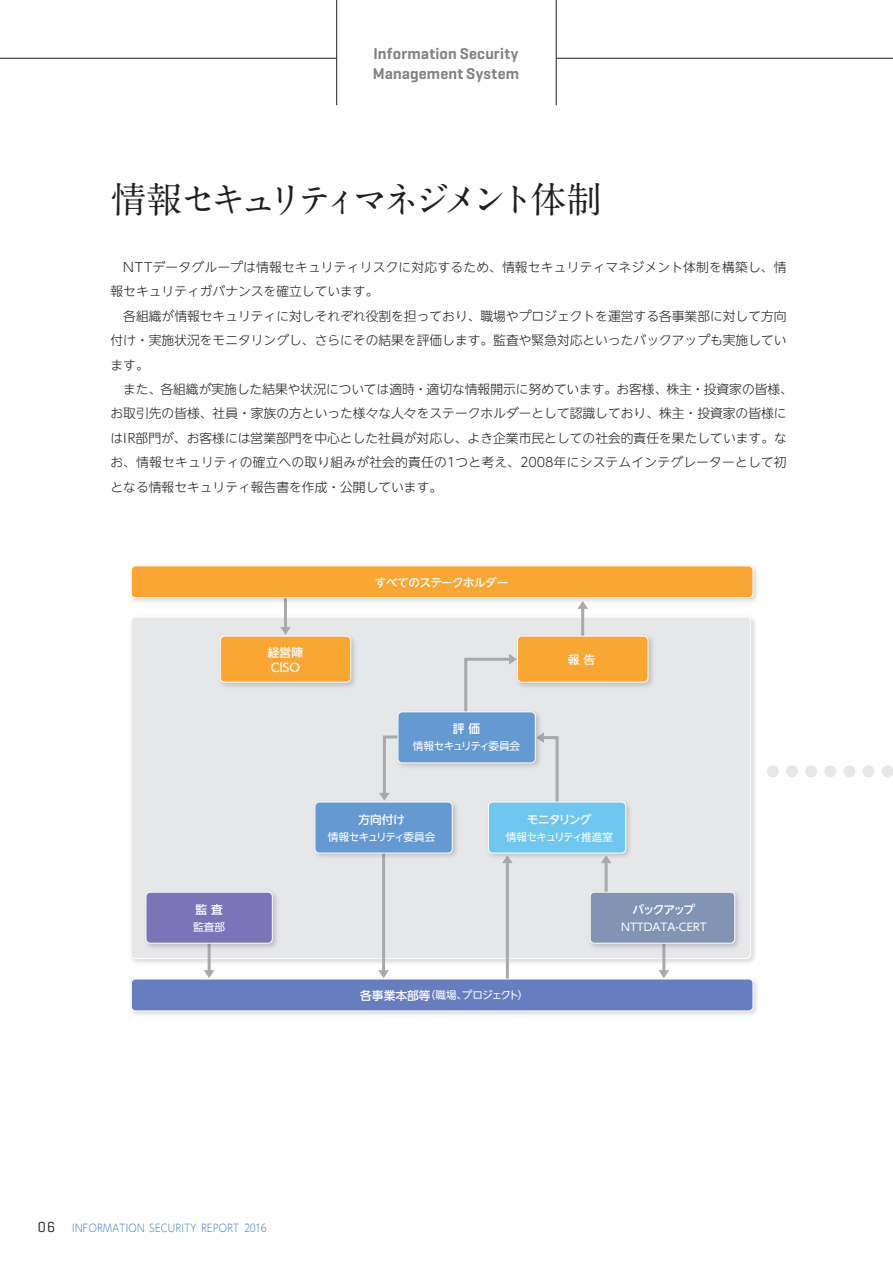
<style>
.page{position:relative;width:893px;height:1263px;background:#fff}
.page>*{position:absolute;margin:0;border:0;box-sizing:border-box;transform-origin:0 0}
.タイトル{font:800 57.45px "UD Shin Go NT Pr 6 N";color:#e6e7e9}
.リード{font:700 36.15px "A1 Mincho Std";letter-spacing:-.17em;color:#231f20}
.リード-2{font:600 15.9px "Geogrotesque";letter-spacing:.01em;color:#808285}
.本文_新ゴL{font:300 12.75px/24.5px "UD Shin Go NT Pr 6 N";color:#231f20}
.t1{font:500 11.7px/15px "UD Shin Go NT Pro";letter-spacing:-.05em;color:#fff}
.t2{font:10.65px "UD Shin Go NT Pro";letter-spacing:-.1em;color:#fff}
.t3{font:300 10.65px "UD Shin Go NT Pr 6 N";letter-spacing:.035em;color:#4d87c6;scale:.85 1}
.t4{font:10.65px "UD Shin Go NT Pro";color:#fff}
.t5{font:10.65px "UD Shin Go NT Pro";letter-spacing:-.035em;color:#fff}
.s1{font-weight:500;font-size:11.7px}
.s2{font-family:"Geogrotesque";font-weight:400;font-size:14.85px;color:#231f20}
</style>
<div class="page">
<hr style="left:0;top:58px;width:337px;height:1px;background:#231f20">
<hr style="left:556px;top:58px;width:337px;height:1px;background:#231f20">
<hr style="left:556px;top:0;width:1px;height:105px;background:#231f20">
<hr style="left:336px;top:0;width:1px;height:105px;background:#231f20">
<div style="left:131px;top:617px;width:620px;height:342px;background:#e6e7e9;border-radius:4px"></div>
<hr style="left:605px;top:860px;width:3px;height:50px;background:#a8a9ad">
<hr style="left:506px;top:859px;width:3px;height:126px;background:#a8a9ad">
<hr style="left:382px;top:835px;width:3px;height:141px;background:#a8a9ad">
<svg style="left:378px;top:970px;width:11px;height:4px"></svg>
<hr style="left:208px;top:923px;width:3px;height:50px;background:#a8a9ad">
<svg style="left:204px;top:970px;width:10px;height:4px"></svg>
<hr style="left:662px;top:920px;width:3px;height:53px;background:#a8a9ad">
<svg style="left:659px;top:970px;width:10px;height:4px"></svg>
<div style="left:220px;top:636px;width:131px;height:46px;background:#faa633;border-radius:4px"></div>
<div style="left:220px;top:636px;width:131px;height:46px;border:1px solid #fff;border-radius:4px"></div>
<img style="left:315px;top:802px;width:142px;height:56px">
<div style="left:315px;top:802px;width:137px;height:51px;background:#6599d1;border-radius:4px"></div>
<div style="left:315px;top:802px;width:138px;height:51px;border:1px solid #fff;border-radius:4px"></div>
<img style="left:590px;top:887px;width:149px;height:65px">
<div style="left:590px;top:892px;width:145px;height:51px;background:#8194b3;border-radius:4px"></div>
<div style="left:590px;top:892px;width:145px;height:51px;border:1px solid #fff;border-radius:4px"></div>
<img style="left:146px;top:893px;width:131px;height:59px">
<div style="left:146px;top:892px;width:126px;height:51px;background:#7b75b7;border-radius:4px"></div>
<div style="left:146px;top:892px;width:127px;height:51px;border:1px solid #fff;border-radius:4px"></div>
<hr style="left:284px;top:577px;width:3px;height:52px;background:#a8a9ad">
<svg style="left:280px;top:627px;width:11px;height:8px"></svg>
<hr style="left:581px;top:607px;width:3px;height:52px;background:#a8a9ad">
<svg style="left:577px;top:607px;width:11px;height:2px"></svg>
<svg style="left:379px;top:735px;width:14px;height:66px"></svg>
<svg style="left:464px;top:654px;width:49px;height:53px"></svg>
<svg style="left:544px;top:736px;width:15px;height:61px"></svg>
<img style="left:393px;top:707px;width:151px;height:60px">
<div style="left:398px;top:712px;width:137px;height:51px;background:#6599d1;border-radius:4px"></div>
<div style="left:398px;top:711px;width:138px;height:52px;border:1px solid #fff;border-radius:4px"></div>
<img style="left:132px;top:565px;width:625px;height:42px">
<div style="left:131px;top:566px;width:622px;height:32px;background:#faa633;border-radius:4px"></div>
<div style="left:131px;top:566px;width:622px;height:32px;border:1px solid #fff;border-radius:4px"></div>
<img style="left:132px;top:974px;width:625px;height:41px">
<div style="left:131px;top:979px;width:622px;height:32px;background:#667ebf;border-radius:4px"></div>
<div style="left:131px;top:979px;width:622px;height:32px;border:1px solid #fff;border-radius:4px"></div>
<img style="left:489px;top:797px;width:141px;height:65px">
<div style="left:488px;top:802px;width:138px;height:51px;background:#6fc6ef;border-radius:4px"></div>
<div style="left:488px;top:802px;width:138px;height:51px;border:1px solid #fff;border-radius:4px"></div>
<img style="left:513px;top:631px;width:140px;height:56px">
<div style="left:517px;top:636px;width:131px;height:46px;background:#faa633;border-radius:4px"></div>
<div style="left:517px;top:636px;width:131px;height:46px;border:1px solid #fff;border-radius:4px"></div>
<p class="リード-2" style="left:374px;top:44px;width:146px">Information Security</p>
<p class="リード-2" style="left:373px;top:64px;width:148px">Management System</p>
<p class="リード" style="left:111px;top:170px;width:493px">情報セキュリティマネジメント体制</p>
<p class="本文_新ゴL" style="left:111px;top:254px;width:677px">　NTTデータグループは情報セキュリティリスクに対応するため、情報セキュリティマネジメント体制を構築し、情報セキュリティガバナンスを確立しています。</p>
<p class="本文_新ゴL" style="left:111px;top:303px;width:678px;text-align:justify">　各組織が情報セキュリティに対しそれぞれ役割を担っており、職場やプロジェクトを運営する各事業部に対して方向付け・実施状況をモニタリングし、さらにその結果を評価します。監査や緊急対応といったバックアップも実施しています。</p>
<p class="本文_新ゴL" style="left:111px;top:376px;width:684px">　また、各組織が実施した結果や状況については適時・適切な情報開示に努めています。お客様、株主・投資家の皆様、お取引先の皆様、社員・家族の方といった様々な人々をステークホルダーとして認識しており、株主・投資家の皆様にはIR部門が、お客様には営業部門を中心とした社員が対応し、よき企業市民としての社会的責任を果たしています。なお、情報セキュリティの確立への取り組みが社会的責任の1つと考え、2008年にシステムインテグレーターとして初となる情報セキュリティ報告書を作成・公開しています。</p>
<p class="t1" style="left:195px;top:901px;width:29px">監 査</p>
<p class="t5" style="left:193px;top:918px;width:33px">監査部</p>
<p class="t1" style="left:268px;top:645px;width:37px">経営陣<br>CISO</p>
<p class="t1" style="left:375px;top:574px;width:135px">すべてのステークホルダー</p>
<p class="t1" style="left:453px;top:720px;width:29px">評 価</p>
<p class="t2" style="left:413px;top:737px;width:109px">情報セキュリティ委員会</p>
<p class="t1" style="left:568px;top:652px;width:29px">報 告</p>
<p class="t1" style="left:358px;top:811px;width:48px">方向付け</p>
<p class="t2" style="left:328px;top:828px;width:109px">情報セキュリティ委員会</p>
<p class="t1" style="left:527px;top:811px;width:66px">モニタリング</p>
<p class="t2" style="left:506px;top:828px;width:109px">情報セキュリティ推進室</p>
<p class="t2" style="left:360px;top:987px;width:170px"><span class="s1">各事業本部等</span>（職場、プロジェクト）</p>
<p class="t1" style="left:632px;top:901px;width:64px">バックアップ</p>
<p class="t4" style="left:621px;top:918px;width:87px">NTTDATＡ-CERT</p>
<p class="タイトル" style="left:763px;top:724px;width:116px">……</p>
<p class="t3" style="left:38px;top:1219px;width:271px"><span class="s2">06</span> INFORMATION SECURITY REPORT 2016</p>
</div>
